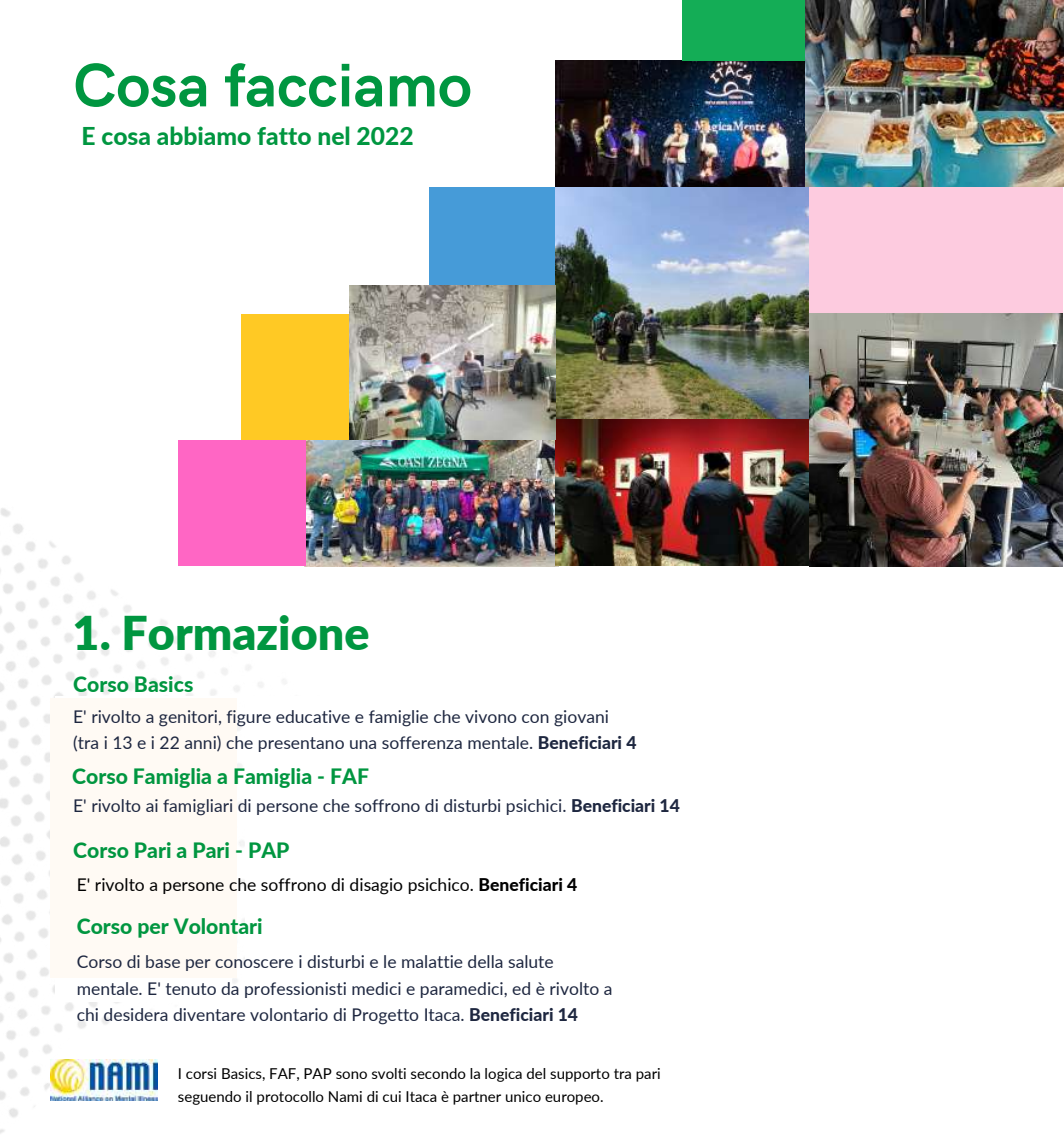
<style>
.page{position:relative;width:1064px;height:1135px;background:#fff}
.page>*{position:absolute;margin:0;border:0;box-sizing:border-box;transform-origin:0 0}
.t1{font:700 61.5px "HK Grotesk";color:#009640}
.t2{font:900 46.5px "Lato";color:#009640}
.t3{font:800 24.5px "Lato";color:#009640}
.t4{font:800 21.25px "Lato";color:#009640}
.t5{font:17.5px/26.2px "Lato";color:#1e2740}
.t6{font:17.5px "Lato";color:#000}
.t7{font:15px/22.5px "Lato";color:#000}
.s1{font-weight:800}
</style>
<div class="page">
<div style="left:428px;top:187px;width:128px;height:126px;background:#469bd8"></div>
<div style="left:241px;top:314px;width:128px;height:125px;background:#ffc924"></div>
<img style="left:809px;top:313px;width:253px;height:254px">
<img style="left:555px;top:61px;width:253px;height:505px">
<img style="left:452px;top:440px;width:106px;height:126px">
<div style="left:809px;top:187px;width:253px;height:126px;background:#fdcbdf"></div>
<div style="left:682px;top:0;width:127px;height:61px;background:#14ad56"></div>
<img style="left:349px;top:286px;width:206px;height:153px">
<img style="left:805px;top:0;width:258px;height:186px">
<img style="left:0;top:355px;width:452px;height:779px">
<div style="left:55px;top:696px;width:177px;height:305px;background:#fff"></div>
<div style="left:245px;top:695px;width:177px;height:306px;background:#fff"></div>
<div style="left:435px;top:696px;width:177px;height:305px;background:#fff"></div>
<div style="left:55px;top:1026px;width:566px;height:86px;background:#fff;border-radius:43px"></div>
<img style="left:51px;top:1059px;width:106px;height:41px">
<div style="left:51px;top:698px;width:186px;height:279px;background:#fffaf4"></div>
<h1 class="t1" style="left:73px;top:51px;width:400px">Cosa facciamo</h1>
<h3 class="t3" style="left:81px;top:120px;width:333px">E cosa abbiamo fatto nel 2022</h3>
<h2 class="t2" style="left:73px;top:604px;width:298px">1. Formazione</h2>
<p class="t4" style="left:73px;top:670px;width:122px">Corso Basics</p>
<p class="t5" style="left:73px;top:702px;width:564px">E' rivolto a genitori, figure educative e famiglie che vivono con giovani (tra i 13 e i 22 anni) che presentano una sofferenza mentale. <span class="s1">Beneficiari 4</span></p>
<p class="t4" style="left:72px;top:763px;width:298px">Corso Famiglia a Famiglia - FAF</p>
<p class="t5" style="left:73px;top:791px;width:608px">E' rivolto ai famigliari di persone che soffrono di disturbi psichici. <span class="s1">Beneficiari 14</span></p>
<p class="t4" style="left:73px;top:837px;width:218px">Corso Pari a Pari - PAP</p>
<p class="t6" style="left:77px;top:873px;width:502px">E' rivolto a persone che soffrono di disagio psichico. <span class="s1">Beneficiari 4</span></p>
<p class="t4" style="left:77px;top:913px;width:187px">Corso per Volontari</p>
<p class="t5" style="left:77px;top:948px;width:537px">Corso di base per conoscere i disturbi e le malattie della salute mentale. E' tenuto da professionisti medici e paramedici, ed è rivolto a chi desidera diventare volontario di Progetto Itaca. <span class="s1">Beneficiari 14</span></p>
<p class="t7" style="left:178px;top:1062px;width:484px">I corsi Basics, FAF, PAP sono svolti secondo la logica del supporto tra pari seguendo il protocollo Nami di cui Itaca è partner unico europeo.</p>
</div>
